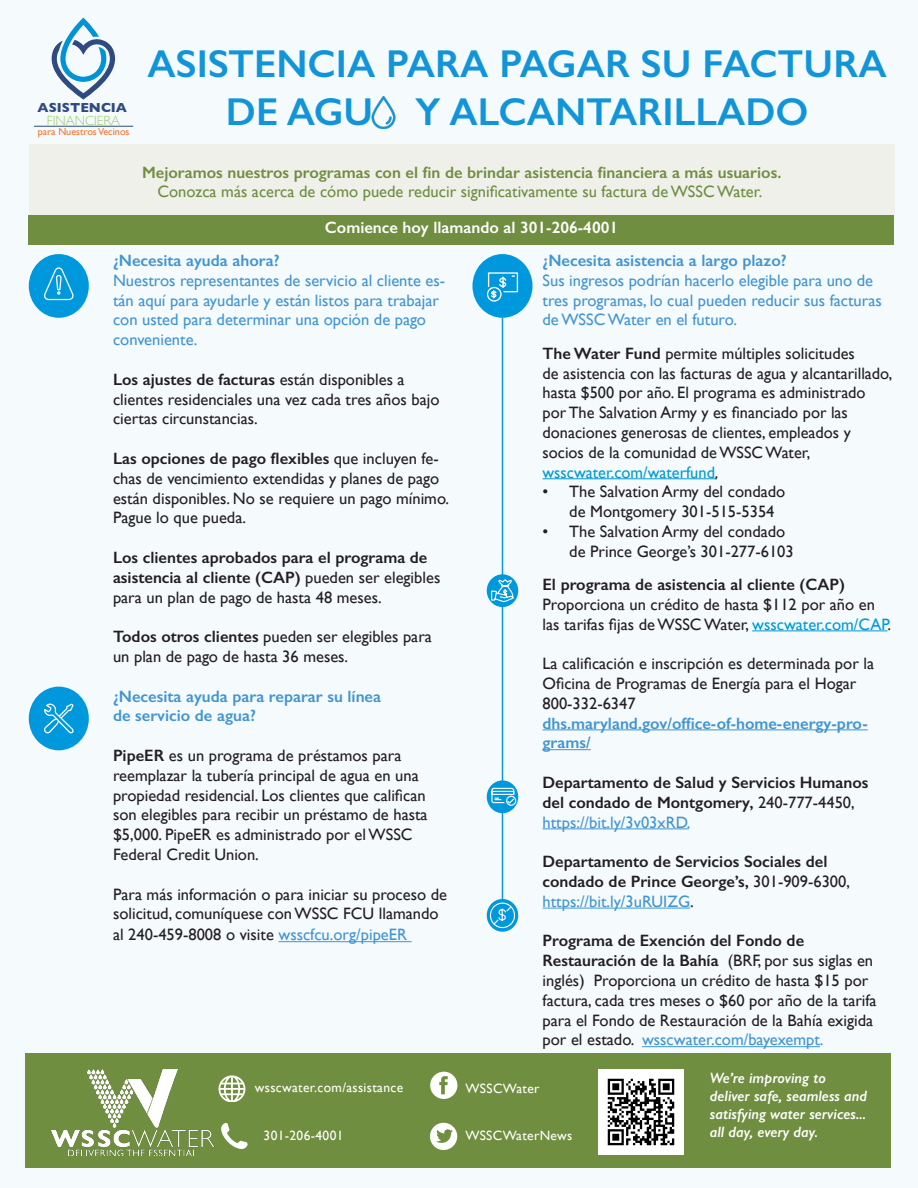
<style>
.page{position:relative;width:918px;height:1188px;background:#fff}
.page>*{position:absolute;margin:0;border:0;box-sizing:border-box;transform-origin:0 0}
.t1{font:600 39px/48px "Gill Sans";color:#1295d8;text-align:center}
.t2{font:16.5px/19.8px "Gill Sans";color:#231f20}
.t3{font:600 16.5px/19.8px "Gill Sans";color:#231f20}
.t4{font:16.5px/19.8px "Gill Sans";color:#4195d1}
.t5{font:600 16.5px/19.8px "Gill Sans";color:#4195d1}
.t6{font:600 16.5px "Gill Sans";color:#708e40}
.t7{font:16.5px "Gill Sans";color:#6b8d41}
.t8{font:600 16.5px "Gill Sans";color:#fff}
.t9{font:italic 600 15px/18px "Gill Sans";color:#fff}
.Name{font:13.5px "Gill Sans";letter-spacing:.025em;color:#fff}
.t10{font:700 13.35px/12.5px "Gill Sans";color:#304a81;text-align:center}
.t11{font:10.2px "Gill Sans";color:#f3752c}
.s1{font-weight:300;color:#98ce6c}
.s2{font-weight:600}
.s3{font-weight:400}
.s4{color:#4195d1}
.s5{color:#009ad4}
.s6{font-weight:400;color:#4195d1}
</style>
<div class="page">
<div style="left:1px;top:0;width:917px;height:1188px;background:#f5fafd"></div>
<div style="left:29px;top:215px;width:865px;height:30px;background:#708e40"></div>
<hr style="left:543px;top:478px;width:172px;height:1px;background:#009ad4">
<hr style="left:752px;top:630px;width:136px;height:1px;background:#009ad4">
<hr style="left:543px;top:729px;width:325px;height:1px;background:#4195d1">
<hr style="left:543px;top:749px;width:48px;height:1px;background:#4195d1">
<hr style="left:543px;top:828px;width:146px;height:1px;background:#4195d1">
<hr style="left:543px;top:908px;width:147px;height:1px;background:#4195d1">
<hr style="left:642px;top:1046px;width:178px;height:1px;background:#4195d1">
<hr style="left:279px;top:941px;width:133px;height:1px;background:#4195d1">
<div style="left:29px;top:145px;width:866px;height:70px;background:#f0f0ea"></div>
<div style="left:25px;top:1053px;width:865px;height:115px;background:#708e40"></div>
<img style="left:51px;top:1069px;width:163px;height:87px">
<div style="left:430px;top:1123px;width:27px;height:27px;background:#fff;border-radius:50%"></div>
<div style="left:430px;top:1072px;width:27px;height:27px;background:#fff;border-radius:50%"></div>
<svg style="left:436px;top:1129px;width:17px;height:14px"></svg>
<svg style="left:439px;top:1076px;width:9px;height:18px"></svg>
<svg style="left:221px;top:1123px;width:27px;height:26px"></svg>
<svg style="left:219px;top:1076px;width:26px;height:26px"></svg>
<img style="left:371px;top:97px;width:25px;height:32px">
<svg style="left:51px;top:18px;width:65px;height:82px"></svg>
<hr style="left:34px;top:126px;width:99px;height:1px;background:#304a81">
<img style="left:599px;top:1069px;width:85px;height:85px">
<div style="left:29px;top:254px;width:60px;height:64px;background:#0098dd;border-radius:50%"></div>
<svg style="left:44px;top:267px;width:30px;height:34px"></svg>
<div style="left:29px;top:687px;width:60px;height:63px;background:#0098dd;border-radius:50%"></div>
<svg style="left:43px;top:686px;width:31px;height:48px"></svg>
<hr style="left:502px;top:318px;width:1px;height:597px;background:#1295d8">
<div style="left:472px;top:254px;width:61px;height:64px;background:#0098dd;border-radius:50%"></div>
<svg style="left:486px;top:272px;width:33px;height:30px"></svg>
<div style="left:487px;top:574px;width:31px;height:33px;background:#0098dd;border-radius:50%"></div>
<div style="left:487px;top:780px;width:31px;height:33px;background:#0098dd;border-radius:50%"></div>
<svg style="left:487px;top:899px;width:31px;height:33px"></svg>
<svg style="left:490px;top:578px;width:25px;height:25px"></svg>
<svg style="left:491px;top:787px;width:26px;height:19px"></svg>
<svg style="left:488px;top:900px;width:29px;height:29px"></svg>
<p class="t10" style="left:38px;top:101px;width:91px">ASISTENCIA<br><span class="s1">FINANCIERA</span></p>
<p class="t11" style="left:38px;top:126px;width:93px">para Nuestros Vecinos</p>
<p class="t1" style="left:148px;top:40px;width:741px">ASISTENCIA PARA PAGAR SU FACTURA<br>DE AGU Y ALCANTARILLADO</p>
<p class="t6" style="left:142px;top:162px;width:641px">Mejoramos nuestros programas con el fin de brindar asistencia financiera a más usuarios.</p>
<p class="t7" style="left:157px;top:181px;width:606px">Conozca más acerca de cómo puede reducir significativamente su factura de WSSC Water.</p>
<p class="t8" style="left:325px;top:217px;width:295px">Comience hoy llamando al 301-206-4001</p>
<p class="t5" style="left:113px;top:250px;width:168px">¿Necesita ayuda ahora?</p>
<p class="t4" style="left:113px;top:270px;width:334px">Nuestros representantes de servicio al cliente es&shy;tán aquí para ayudarle y están listos para trabajar con usted para determinar una opción de pago conveniente.</p>
<p class="t2" style="left:113px;top:369px;width:328px"><span class="s2">Los ajustes de facturas</span> están disponibles a clientes residenciales una vez cada tres años bajo ciertas circunstancias.</p>
<p class="t2" style="left:113px;top:448px;width:338px"><span class="s2">Las opciones de pago flexibles</span> que incluyen fe&shy;chas de vencimiento extendidas y planes de pago están disponibles. No se requiere un pago mínimo.<br>Pague lo que pueda.</p>
<p class="t3" style="left:113px;top:547px;width:329px">Los clientes aprobados para el programa de asistencia al cliente (CAP) <span class="s3">pueden ser elegibles para un plan de pago de hasta 48 meses.</span></p>
<p class="t2" style="left:113px;top:627px;width:320px"><span class="s2">Todos otros clientes</span> pueden ser elegibles para un plan de pago de hasta 36 meses.</p>
<p class="t5" style="left:113px;top:686px;width:270px">¿Necesita ayuda para reparar su línea</p>
<p class="t5" style="left:113px;top:706px;width:144px">de servicio de agua?</p>
<p class="t2" style="left:113px;top:745px;width:316px"><span class="s2">PipeER</span> es un programa de préstamos para reemplazar la tubería principal de agua en una propiedad residencial. Los clientes que califican son elegibles para recibir un préstamo de hasta $5,000. PipeER es administrado por el WSSC Federal Credit Union.</p>
<p class="t2" style="left:113px;top:884px;width:336px;line-height:20.4px">Para más información o para iniciar su proceso de solicitud, comuníquese con WSSC FCU llamando al 240-459-8008 o visite <span class="s4">wsscfcu.org/pipeER</span></p>
<p class="t5" style="left:543px;top:250px;width:246px">¿Necesita asistencia a largo plazo?</p>
<p class="t4" style="left:543px;top:270px;width:341px">Sus ingresos podrían hacerlo elegible para uno de tres programas, lo cual pueden reducir sus facturas de WSSC Water en el futuro.</p>
<p class="t2" style="left:543px;top:343px;width:351px"><span class="s2">The Water Fund</span> permite múltiples solicitudes<br>de asistencia con las facturas de agua y alcantarillado, hasta $500 por año. El programa es administrado por The Salvation Army y es financiado por las donaciones generosas de clientes, empleados y socios de la comunidad de WSSC Water, <span class="s5">wsscwater.com/waterfund</span>.</p>
<p class="t2" style="left:569px;top:482px;width:218px;text-indent:-27px">• The Salvation Army del condado de Montgomery 301-515-5354</p>
<p class="t2" style="left:569px;top:521px;width:226px;text-indent:-27px">• The Salvation Army del condado de Prince George’s 301-277-6103</p>
<p class="t3" style="left:543px;top:574px;width:304px">El programa de asistencia al cliente (CAP)</p>
<p class="t2" style="left:543px;top:594px;width:350px">Proporciona un crédito de hasta $112 por año en las tarifas fijas de WSSC Water, <span class="s5">wsscwater.com/CAP</span>.</p>
<p class="t2" style="left:543px;top:654px;width:333px">La calificación e inscripción es determinada por la<br>Oficina de Programas de Energía para el Hogar<br>800-332-6347</p>
<p class="t5" style="left:543px;top:713px;width:327px">dhs.maryland.gov/office-of-home-energy-pro&shy;grams/</p>
<p class="t3" style="left:543px;top:772px;width:327px">Departamento de Salud y Servicios Humanos del condado de Montgomery, <span class="s3">240-777-4450, </span><span class="s6">https://bit.ly/3v03xRD.</span></p>
<p class="t3" style="left:543px;top:852px;width:309px">Departamento de Servicios Sociales del condado de Prince George’s, <span class="s3">301-909-6300, </span><span class="s6">https://bit.ly/3uRUIZG</span><span class="s3">.</span></p>
<p class="t2" style="left:543px;top:931px;width:336px"><span class="s2">Programa de Exención del Fondo de Restauración de la Bahía</span> (BRF, por sus siglas en inglés) Proporciona un crédito de hasta $15 por factura, cada tres meses o $60 por año de la tarifa para el Fondo de Restauración de la Bahía exigida por el estado. <span class="s4">wsscwater.com/bayexempt.</span></p>
<p class="Name" style="left:255px;top:1079px;width:150px">wsscwater.com/assistance</p>
<p class="Name" style="left:466px;top:1080px;width:76px">WSSCWater</p>
<p class="t9" style="left:710px;top:1068px;width:159px">We’re improving to deliver safe, seamless and satisfying water services...</p>
<p class="Name" style="left:264px;top:1127px;width:81px">301-206-4001</p>
<p class="Name" style="left:465px;top:1128px;width:109px">WSSCWaterNews</p>
<p class="t9" style="left:710px;top:1122px;width:110px">all day, every day.</p>
</div>
